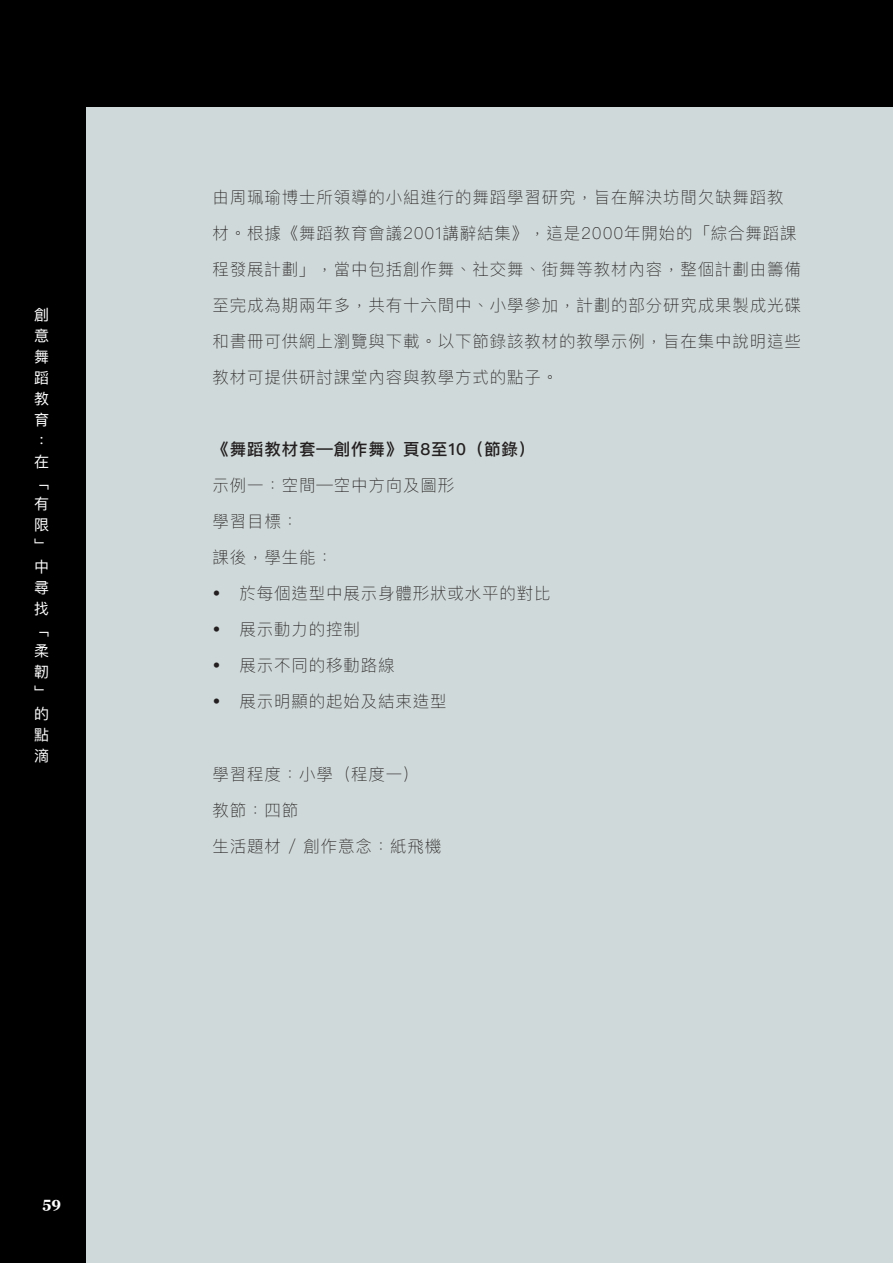
<style>
.page{position:relative;width:893px;height:1263px;background:#fff}
.page>*{position:absolute;margin:0;border:0;box-sizing:border-box;transform-origin:0 0}
.t1{font:100 16.5px/36px "Ping Fang HK";letter-spacing:.05em;color:#231f20}
.t2{font:500 16.5px "Ping Fang HK";letter-spacing:.05em;color:#231f20}
.t3{font:15px/21px "Ping Fang HK";color:#fff;text-align:justify}
.t4{font:700 15px "Georgia";color:#fff}
</style>
<div class="page">
<div style="left:0;top:85px;width:893px;height:1178px;background:#d0d9d9"></div>
<div style="left:0;top:0;width:893px;height:106px;background:#000001"></div>
<div style="left:0;top:0;width:85px;height:1263px;background:#000001"></div>
<p class="t3" style="left:34px;top:304px;width:17px">創意舞蹈教育：在﹁有限﹂中尋找﹁柔韌﹂的點滴</p>
<p class="t4" style="left:43px;top:1192px;width:20px">59</p>
<p class="t1" style="left:213px;top:179px;width:590px">由周珮瑜博士所領導的小組進行的舞蹈學習研究，旨在解決坊間欠缺舞蹈教材。根據《舞蹈教育會議2001講辭結集》，這是2000年開始的「綜合舞蹈課程發展計劃」，當中包括創作舞、社交舞、街舞等教材內容，整個計劃由籌備至完成為期兩年多，共有十六間中、小學參加，計劃的部分研究成果製成光碟和書冊可供網上瀏覽與下載。以下節錄該教材的教學示例，旨在集中說明這些教材可提供研討課堂內容與教學方式的點子。</p>
<p class="t2" style="left:213px;top:439px;width:324px">《舞蹈教材套—創作舞》頁8至10（節錄）</p>
<p class="t1" style="left:213px;top:467px;width:243px">示例一：空間—空中方向及圖形學習目標：<br>課後，學生能：</p>
<p class="t1" style="left:213px;top:575px;width:340px">• 於每個造型中展示身體形狀或水平的對比</p>
<p class="t1" style="left:213px;top:611px;width:149px">• 展示動力的控制</p>
<p class="t1" style="left:213px;top:647px;width:184px">• 展示不同的移動路線</p>
<p class="t1" style="left:213px;top:683px;width:236px">• 展示明顯的起始及結束造型</p>
<p class="t1" style="left:213px;top:755px;width:230px">學習程度：小學（程度一）<br>教節：四節<br>生活題材 / 創作意念：紙飛機</p>
</div>
